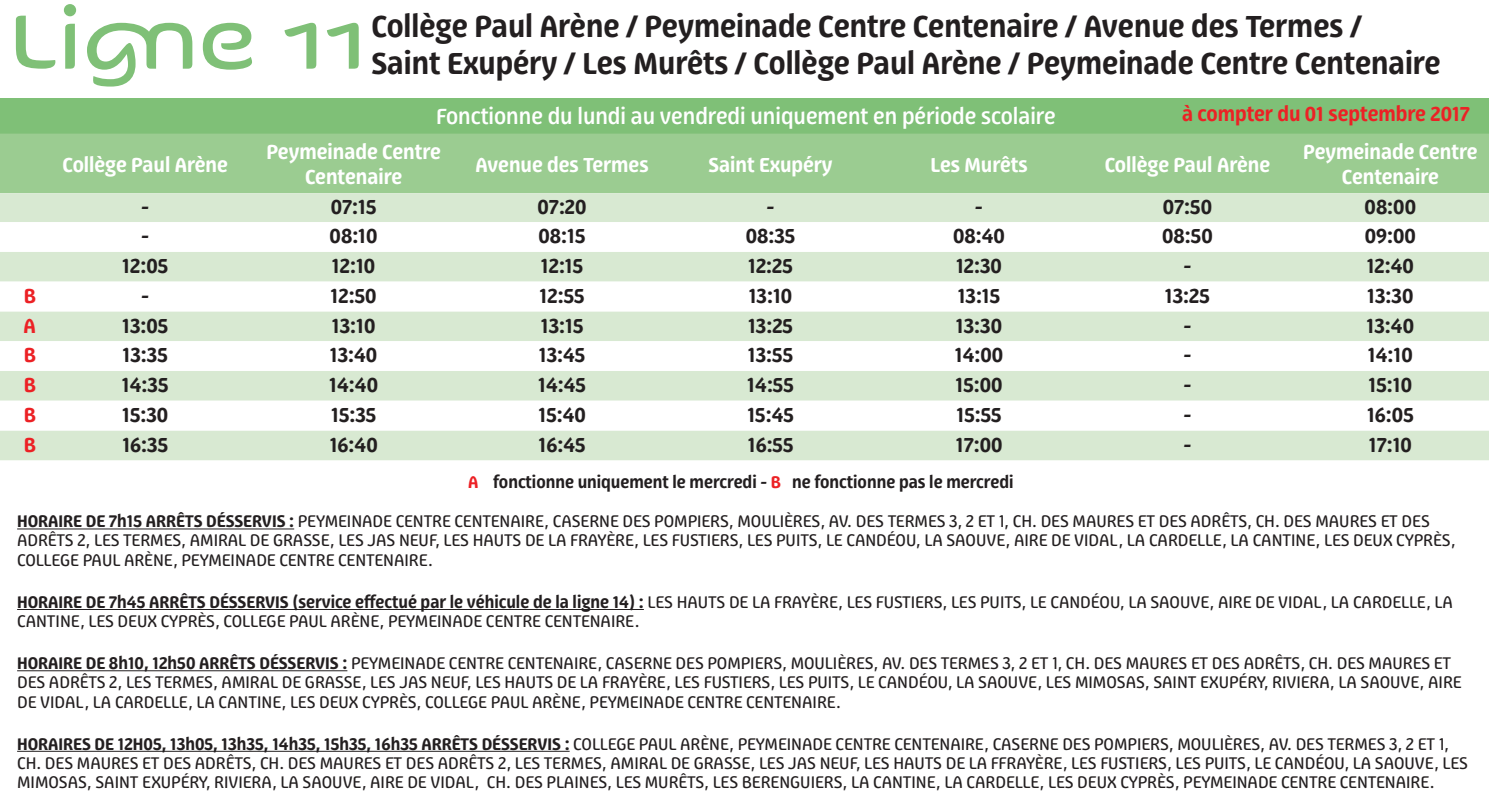
<style>
.page{position:relative;width:1489px;height:794px;background:#fff}
.page>*{position:absolute;margin:0;border:0;box-sizing:border-box;transform-origin:0 0}
.t1{font:84px "Kaili FY";color:#7fc077}
.t2{font:600 31.5px/36.8px "Progressiva";color:#231f20}
.t3{font:500 22.75px "Progressiva";color:#fff}
.t4{font:600 21px "Progressiva";color:#231f20}
.t5{font:600 21px/25px "Progressiva";color:#fff;text-align:center}
.t6{font:600 21px "Progressiva";color:#ec2125}
.t7{font:17.5px/19.2px "Progressiva";color:#231f20}
.t8{font:600 17.5px "Progressiva";color:#231f20}
.s1{color:#ec2125}
.s2{font-weight:600}
</style>
<div class="page">
<div style="left:0;top:99px;width:1488px;height:40px;background:#7fc077"></div>
<div style="left:0;top:134px;width:1488px;height:59px;background:#9bcc91"></div>
<div style="left:0;top:193px;width:1488px;height:267px;background:#d8e9d2"></div>
<svg style="left:0;top:222px;width:1488px;height:208px"></svg>
<hr style="left:17px;top:528px;width:277px;height:1px;background:#231f20">
<hr style="left:17px;top:609px;width:627px;height:1px;background:#231f20">
<hr style="left:17px;top:670px;width:330px;height:1px;background:#231f20">
<hr style="left:17px;top:751px;width:552px;height:1px;background:#231f20">
<h1 class="t1" style="left:10px;top:-25px;width:358px">Ligne 11</h1>
<h2 class="t2" style="left:371px;top:8px;width:1070px">Collège Paul Arène / Peymeinade Centre Centenaire / Avenue des Termes /<br>Saint Exupéry / Les Murêts / Collège Paul Arène / Peymeinade Centre Centenaire</h2>
<p class="t6" style="left:1181px;top:101px;width:289px">à compter du 01 septembre 2017</p>
<h3 class="t3" style="left:436px;top:103px;width:621px">Fonctionne du lundi au vendredi uniquement en période scolaire</h3>
<p class="t5" style="left:62px;top:152px;width:167px">Collège Paul Arène</p>
<p class="t5" style="left:266px;top:139px;width:176px">Peymeinade Centre<br>Centenaire</p>
<p class="t5" style="left:475px;top:152px;width:175px">Avenue des Termes</p>
<p class="t5" style="left:708px;top:152px;width:125px">Saint Exupéry</p>
<p class="t5" style="left:930px;top:152px;width:99px">Les Murêts</p>
<p class="t5" style="left:1104px;top:152px;width:167px">Collège Paul Arène</p>
<p class="t5" style="left:1302px;top:139px;width:176px">Peymeinade Centre<br>Centenaire</p>
<p class="t4" style="left:141px;top:194px;width:10px">-</p>
<p class="t4" style="left:331px;top:194px;width:47px">07:15</p>
<p class="t4" style="left:537px;top:194px;width:50px">07:20</p>
<p class="t4" style="left:766px;top:194px;width:10px">-</p>
<p class="t4" style="left:974px;top:194px;width:10px">-</p>
<p class="t4" style="left:1162px;top:194px;width:51px">07:50</p>
<p class="t4" style="left:1364px;top:194px;width:53px">08:00</p>
<p class="t4" style="left:141px;top:224px;width:10px">-</p>
<p class="t4" style="left:329px;top:224px;width:49px">08:10</p>
<p class="t4" style="left:538px;top:224px;width:48px">08:15</p>
<p class="t4" style="left:745px;top:224px;width:51px">08:35</p>
<p class="t4" style="left:953px;top:224px;width:53px">08:40</p>
<p class="t4" style="left:1162px;top:224px;width:52px">08:50</p>
<p class="t4" style="left:1364px;top:224px;width:53px">09:00</p>
<p class="t4" style="left:122px;top:253px;width:47px">12:05</p>
<p class="t4" style="left:332px;top:253px;width:45px">12:10</p>
<p class="t4" style="left:541px;top:253px;width:44px">12:15</p>
<p class="t4" style="left:748px;top:253px;width:46px">12:25</p>
<p class="t4" style="left:956px;top:253px;width:47px">12:30</p>
<p class="t4" style="left:1183px;top:253px;width:10px">-</p>
<p class="t4" style="left:1366px;top:253px;width:49px">12:40</p>
<p class="t6" style="left:24px;top:283px;width:14px">B</p>
<p class="t4" style="left:141px;top:283px;width:10px">-</p>
<p class="t4" style="left:330px;top:283px;width:47px">12:50</p>
<p class="t4" style="left:539px;top:283px;width:46px">12:55</p>
<p class="t4" style="left:748px;top:283px;width:45px">13:10</p>
<p class="t4" style="left:957px;top:283px;width:44px">13:15</p>
<p class="t4" style="left:1164px;top:283px;width:46px">13:25</p>
<p class="t4" style="left:1367px;top:283px;width:48px">13:30</p>
<p class="t6" style="left:24px;top:313px;width:14px">A</p>
<p class="t4" style="left:122px;top:313px;width:48px">13:05</p>
<p class="t4" style="left:332px;top:313px;width:45px">13:10</p>
<p class="t4" style="left:540px;top:313px;width:44px">13:15</p>
<p class="t4" style="left:748px;top:313px;width:46px">13:25</p>
<p class="t4" style="left:955px;top:313px;width:48px">13:30</p>
<p class="t4" style="left:1183px;top:313px;width:10px">-</p>
<p class="t4" style="left:1366px;top:313px;width:49px">13:40</p>
<p class="t6" style="left:24px;top:343px;width:14px">B</p>
<p class="t4" style="left:123px;top:343px;width:47px">13:35</p>
<p class="t4" style="left:330px;top:343px;width:49px">13:40</p>
<p class="t4" style="left:539px;top:343px;width:48px">13:45</p>
<p class="t4" style="left:748px;top:343px;width:47px">13:55</p>
<p class="t4" style="left:954px;top:343px;width:50px">14:00</p>
<p class="t4" style="left:1183px;top:343px;width:10px">-</p>
<p class="t4" style="left:1367px;top:343px;width:46px">14:10</p>
<p class="t6" style="left:24px;top:372px;width:14px">B</p>
<p class="t4" style="left:122px;top:372px;width:48px">14:35</p>
<p class="t4" style="left:329px;top:372px;width:50px">14:40</p>
<p class="t4" style="left:538px;top:372px;width:49px">14:45</p>
<p class="t4" style="left:747px;top:372px;width:48px">14:55</p>
<p class="t4" style="left:955px;top:372px;width:49px">15:00</p>
<p class="t4" style="left:1183px;top:372px;width:10px">-</p>
<p class="t4" style="left:1368px;top:372px;width:45px">15:10</p>
<p class="t6" style="left:24px;top:402px;width:14px">B</p>
<p class="t4" style="left:122px;top:402px;width:48px">15:30</p>
<p class="t4" style="left:331px;top:402px;width:47px">15:35</p>
<p class="t4" style="left:538px;top:402px;width:49px">15:40</p>
<p class="t4" style="left:747px;top:402px;width:48px">15:45</p>
<p class="t4" style="left:956px;top:402px;width:47px">15:55</p>
<p class="t4" style="left:1183px;top:402px;width:10px">-</p>
<p class="t4" style="left:1366px;top:402px;width:48px">16:05</p>
<p class="t6" style="left:24px;top:432px;width:14px">B</p>
<p class="t4" style="left:122px;top:432px;width:47px">16:35</p>
<p class="t4" style="left:330px;top:432px;width:50px">16:40</p>
<p class="t4" style="left:538px;top:432px;width:49px">16:45</p>
<p class="t4" style="left:747px;top:432px;width:47px">16:55</p>
<p class="t4" style="left:955px;top:432px;width:48px">17:00</p>
<p class="t4" style="left:1183px;top:432px;width:10px">-</p>
<p class="t4" style="left:1368px;top:432px;width:45px">17:10</p>
<p class="t8" style="left:468px;top:471px;width:547px"><span class="s1">A</span> fonctionne uniquement le mercredi - <span class="s1">B</span> ne fonctionne pas le mercredi</p>
<p class="t7" style="left:17px;top:511px;width:1439px"><span class="s2">HORAIRE DE 7h15 ARRÊTS DÉSSERVIS :</span> PEYMEINADE CENTRE CENTENAIRE, CASERNE DES POMPIERS, MOULIÈRES, AV. DES TERMES 3, 2 ET 1, CH. DES MAURES ET DES ADRÊTS, CH. DES MAURES ET DES<br>ADRÊTS 2, LES TERMES, AMIRAL DE GRASSE, LES JAS NEUF, LES HAUTS DE LA FRAYÈRE, LES FUSTIERS, LES PUITS, LE CANDÉOU, LA SAOUVE, AIRE DE VIDAL, LA CARDELLE, LA CANTINE, LES DEUX CYPRÈS,<br>COLLEGE PAUL ARÈNE, PEYMEINADE CENTRE CENTENAIRE.</p>
<p class="t7" style="left:17px;top:592px;width:1437px"><span class="s2">HORAIRE DE 7h45 ARRÊTS DÉSSERVIS (service effectué par le véhicule de la ligne 14) :</span> LES HAUTS DE LA FRAYÈRE, LES FUSTIERS, LES PUITS, LE CANDÉOU, LA SAOUVE, AIRE DE VIDAL, LA CARDELLE, LA<br>CANTINE, LES DEUX CYPRÈS, COLLEGE PAUL ARÈNE, PEYMEINADE CENTRE CENTENAIRE.</p>
<p class="t7" style="left:17px;top:653px;width:1445px"><span class="s2">HORAIRE DE 8h10, 12h50 ARRÊTS DÉSSERVIS :</span> PEYMEINADE CENTRE CENTENAIRE, CASERNE DES POMPIERS, MOULIÈRES, AV. DES TERMES 3, 2 ET 1, CH. DES MAURES ET DES ADRÊTS, CH. DES MAURES ET<br>DES ADRÊTS 2, LES TERMES, AMIRAL DE GRASSE, LES JAS NEUF, LES HAUTS DE LA FRAYÈRE, LES FUSTIERS, LES PUITS, LE CANDÉOU, LA SAOUVE, LES MIMOSAS, SAINT EXUPÉRY, RIVIERA, LA SAOUVE, AIRE<br>DE VIDAL, LA CARDELLE, LA CANTINE, LES DEUX CYPRÈS, COLLEGE PAUL ARÈNE, PEYMEINADE CENTRE CENTENAIRE.</p>
<p class="t7" style="left:17px;top:734px;width:1452px"><span class="s2">HORAIRES DE 12H05, 13h05, 13h35, 14h35, 15h35, 16h35 ARRÊTS DÉSSERVIS :</span> COLLEGE PAUL ARÈNE, PEYMEINADE CENTRE CENTENAIRE, CASERNE DES POMPIERS, MOULIÈRES, AV. DES TERMES 3, 2 ET 1,<br>CH. DES MAURES ET DES ADRÊTS, CH. DES MAURES ET DES ADRÊTS 2, LES TERMES, AMIRAL DE GRASSE, LES JAS NEUF, LES HAUTS DE LA FFRAYÈRE, LES FUSTIERS, LES PUITS, LE CANDÉOU, LA SAOUVE, LES<br>MIMOSAS, SAINT EXUPÉRY, RIVIERA, LA SAOUVE, AIRE DE VIDAL, CH. DES PLAINES, LES MURÊTS, LES BERENGUIERS, LA CANTINE, LA CARDELLE, LES DEUX CYPRÈS, PEYMEINADE CENTRE CENTENAIRE.</p>
</div>
